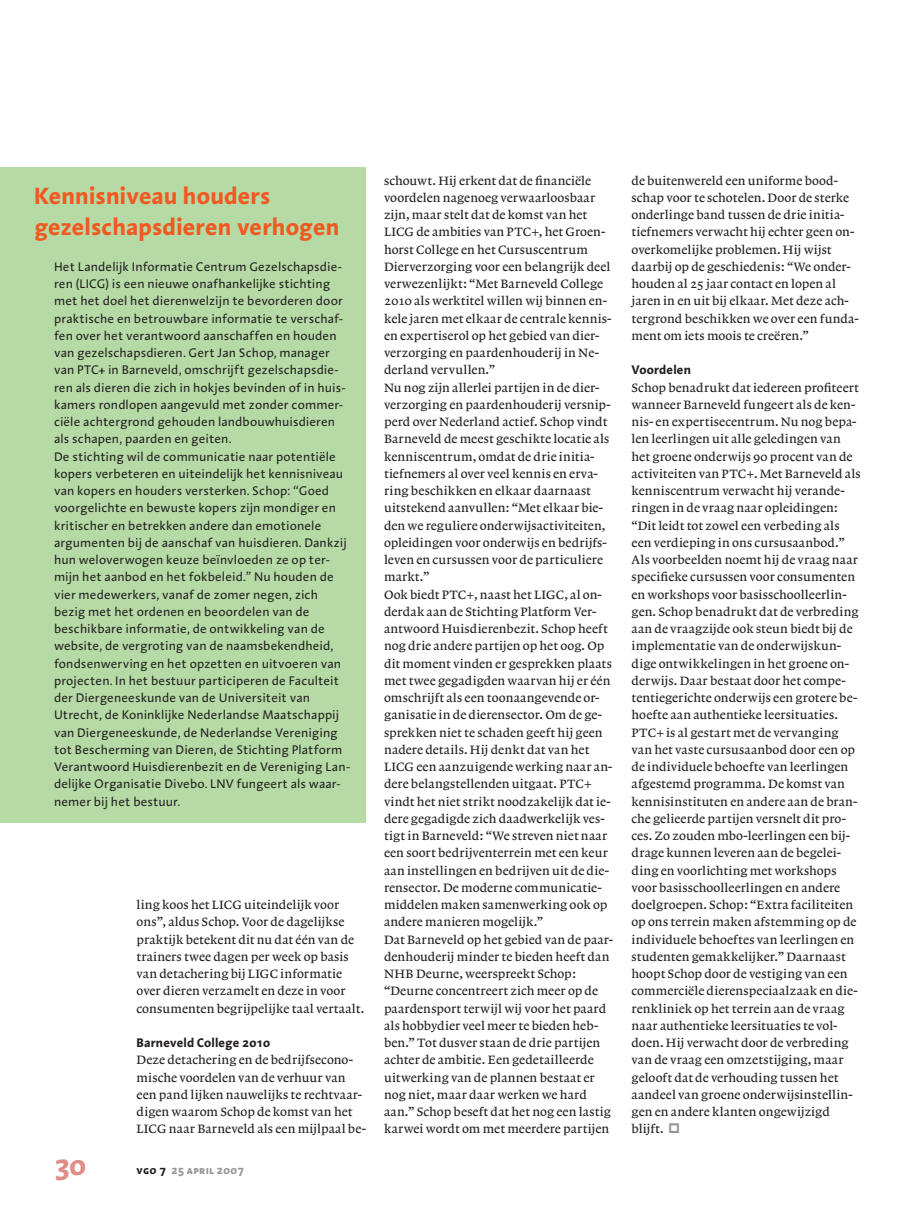
<style>
.page{position:relative;width:915px;height:1212px;background:#fff}
.page>*{position:absolute;margin:0;border:0;box-sizing:border-box;transform-origin:0 0}
.t1{font:700 30px "Linotype Aroma";color:#df8d89}
.t2{font:700 24px/31.5px "Linotype Aroma";color:#f15921}
.t3{font:500 12.75px/17.2px "Lexicon No 1 Roman A";letter-spacing:.01em;color:#231f20}
.t4{font:12.75px/17.2px "Linotype Aroma";letter-spacing:.005em;color:#231f20}
.t5{font:700 12.75px "Linotype Aroma";letter-spacing:.01em;color:#231f20}
.t6{font:700 12px "Linotype Aroma SC";letter-spacing:.02em;color:#939598}
.s1{color:#231f20}
</style>
<div class="page">
<div style="left:0;top:167px;width:366px;height:656px;background:#b5daa5"></div>
<h2 class="t2" style="left:34px;top:179px;width:307px">Kennisniveau houders gezelschapsdieren verhogen</h2>
<p class="t4" style="left:54px;top:258px;width:298px">Het Landelijk Informatie Centrum Gezelschapsdie&shy;ren (LICG) is een nieuwe onafhankelijke stichting met het doel het dierenwelzijn te bevorderen door praktische en betrouwbare informatie te verschaf&shy;fen over het verantwoord aanschaffen en houden van gezelschapsdieren. Gert Jan Schop, manager van PTC+ in Barneveld, omschrijft gezelschapsdie&shy;ren als dieren die zich in hokjes bevinden of in huis&shy;kamers rondlopen aangevuld met zonder commer&shy;ciële achtergrond gehouden landbouwhuisdieren als schapen, paarden en geiten.<br>De stichting wil de communicatie naar potentiële kopers verbeteren en uiteindelijk het kennisniveau van kopers en houders versterken. Schop: “Goed voorgelichte en bewuste kopers zijn mondiger en kritischer en betrekken andere dan emotionele argumenten bij de aanschaf van huisdieren. Dankzij hun weloverwogen keuze beïnvloeden ze op ter&shy;mijn het aanbod en het fokbeleid.” Nu houden de vier medewerkers, vanaf de zomer negen, zich bezig met het ordenen en beoordelen van de beschikbare informatie, de ontwikkeling van de website, de vergroting van de naamsbekendheid, fondsenwerving en het opzetten en uitvoeren van projecten. In het bestuur participeren de Faculteit der Diergeneeskunde van de Universiteit van Utrecht, de Koninklijke Nederlandse Maatschappij van Diergeneeskunde, de Nederlandse Vereniging tot Bescherming van Dieren, de Stichting Platform Verantwoord Huisdierenbezit en de Vereniging Lan&shy;delijke Organisatie Divebo. LNV fungeert als waar&shy;nemer bij het bestuur.</p>
<p class="t3" style="left:136px;top:896px;width:229px">ling koos het LICG uiteindelijk voor ons”, aldus Schop. Voor de dagelijkse praktijk betekent dit nu dat één van de trainers twee dagen per week op basis van detachering bij LIGC informatie over dieren verzamelt en deze in voor consumenten begrijpelijke taal vertaalt.</p>
<p class="t5" style="left:136px;top:1034px;width:135px">Barneveld College 2010</p>
<p class="t3" style="left:136px;top:1051px;width:231px">Deze detachering en de bedrijfsecono&shy;mische voordelen van de verhuur van een pand lijken nauwelijks te rechtvaar&shy;digen waarom Schop de komst van het LICG naar Barneveld als een mijlpaal be-</p>
<h1 class="t1" style="left:54px;top:1144px;width:34px">30</h1>
<p class="t6" style="left:136px;top:1162px;width:109px"><span class="s1">vgo 7</span> 25 april 2007</p>
<p class="t3" style="left:384px;top:172px;width:230px">schouwt. Hij erkent dat de financiële voordelen nagenoeg verwaarloosbaar zijn, maar stelt dat de komst van het LICG de ambities van PTC+, het Groen&shy;horst College en het Cursuscentrum Dierverzorging voor een belangrijk deel verwezenlijkt: “Met Barneveld College 2010 als werktitel willen wij binnen en&shy;kele jaren met elkaar de centrale kennis&shy;en expertiserol op het gebied van dier&shy;verzorging en paardenhouderij in Ne&shy;derland vervullen.”<br>Nu nog zijn allerlei partijen in de dier&shy;verzorging en paardenhouderij versnip&shy;perd over Nederland actief. Schop vindt Barneveld de meest geschikte locatie als kenniscentrum, omdat de drie initia&shy;tiefnemers al over veel kennis en erva&shy;ring beschikken en elkaar daarnaast uitstekend aanvullen: “Met elkaar bie&shy;den we reguliere onderwijsactiviteiten, opleidingen voor onderwijs en bedrijfs&shy;leven en cursussen voor de particuliere markt.”<br>Ook biedt PTC+, naast het LIGC, al on&shy;derdak aan de Stichting Platform Ver&shy;antwoord Huisdierenbezit. Schop heeft nog drie andere partijen op het oog. Op dit moment vinden er gesprekken plaats met twee gegadigden waarvan hij er één omschrijft als een toonaangevende or&shy;ganisatie in de dierensector. Om de ge&shy;sprekken niet te schaden geeft hij geen nadere details. Hij denkt dat van het LICG een aanzuigende werking naar an&shy;dere belangstellenden uitgaat. PTC+ vindt het niet strikt noodzakelijk dat ie&shy;dere gegadigde zich daadwerkelijk ves&shy;tigt in Barneveld: “We streven niet naar een soort bedrijventerrein met een keur aan instellingen en bedrijven uit de die&shy;rensector. De moderne communicatie&shy;middelen maken samenwerking ook op andere manieren mogelijk.”<br>Dat Barneveld op het gebied van de paar&shy;denhouderij minder te bieden heeft dan NHB Deurne, weerspreekt Schop: “Deurne concentreert zich meer op de paardensport terwijl wij voor het paard als hobbydier veel meer te bieden heb&shy;ben.” Tot dusver staan de drie partijen achter de ambitie. Een gedetailleerde uitwerking van de plannen bestaat er nog niet, maar daar werken we hard aan.” Schop beseft dat het nog een lastig karwei wordt om met meerdere partijen</p>
<p class="t3" style="left:631px;top:172px;width:228px">de buitenwereld een uniforme bood&shy;schap voor te schotelen. Door de sterke onderlinge band tussen de drie initia&shy;tiefnemers verwacht hij echter geen on&shy;overkomelijke problemen. Hij wijst daarbij op de geschiedenis: “We onder&shy;houden al 25 jaar contact en lopen al jaren in en uit bij elkaar. Met deze ach&shy;tergrond beschikken we over een funda&shy;ment om iets moois te creëren.”</p>
<p class="t5" style="left:631px;top:361px;width:61px">Voordelen</p>
<p class="t3" style="left:631px;top:379px;width:231px">Schop benadrukt dat iedereen profiteert wanneer Barneveld fungeert als de ken&shy;nis- en expertisecentrum. Nu nog bepa&shy;len leerlingen uit alle geledingen van het groene onderwijs 90 procent van de activiteiten van PTC+. Met Barneveld als kenniscentrum verwacht hij verande&shy;ringen in de vraag naar opleidingen: “Dit leidt tot zowel een verbeding als een verdieping in ons cursusaanbod.” Als voorbeelden noemt hij de vraag naar specifieke cursussen voor consumenten en workshops voor basisschoolleerlin&shy;gen. Schop benadrukt dat de verbreding aan de vraagzijde ook steun biedt bij de implementatie van de onderwijskun&shy;dige ontwikkelingen in het groene on&shy;derwijs. Daar bestaat door het compe&shy;tentiegerichte onderwijs een grotere be&shy;hoefte aan authentieke leersituaties.<br>PTC+ is al gestart met de vervanging van het vaste cursusaanbod door een op de individuele behoefte van leerlingen afgestemd programma. De komst van kennisinstituten en andere aan de bran&shy;che gelieerde partijen versnelt dit pro&shy;ces. Zo zouden mbo-leerlingen een bij&shy;drage kunnen leveren aan de begelei&shy;ding en voorlichting met workshops voor basisschoolleerlingen en andere doelgroepen. Schop: “Extra faciliteiten op ons terrein maken afstemming op de individuele behoeftes van leerlingen en studenten gemakkelijker.” Daarnaast hoopt Schop door de vestiging van een commerciële dierenspeciaalzaak en die&shy;renkliniek op het terrein aan de vraag naar authentieke leersituaties te vol&shy;doen. Hij verwacht door de verbreding van de vraag een omzetstijging, maar gelooft dat de verhouding tussen het aandeel van groene onderwijsinstellin&shy;gen en andere klanten ongewijzigd blijft.</p>
</div>
